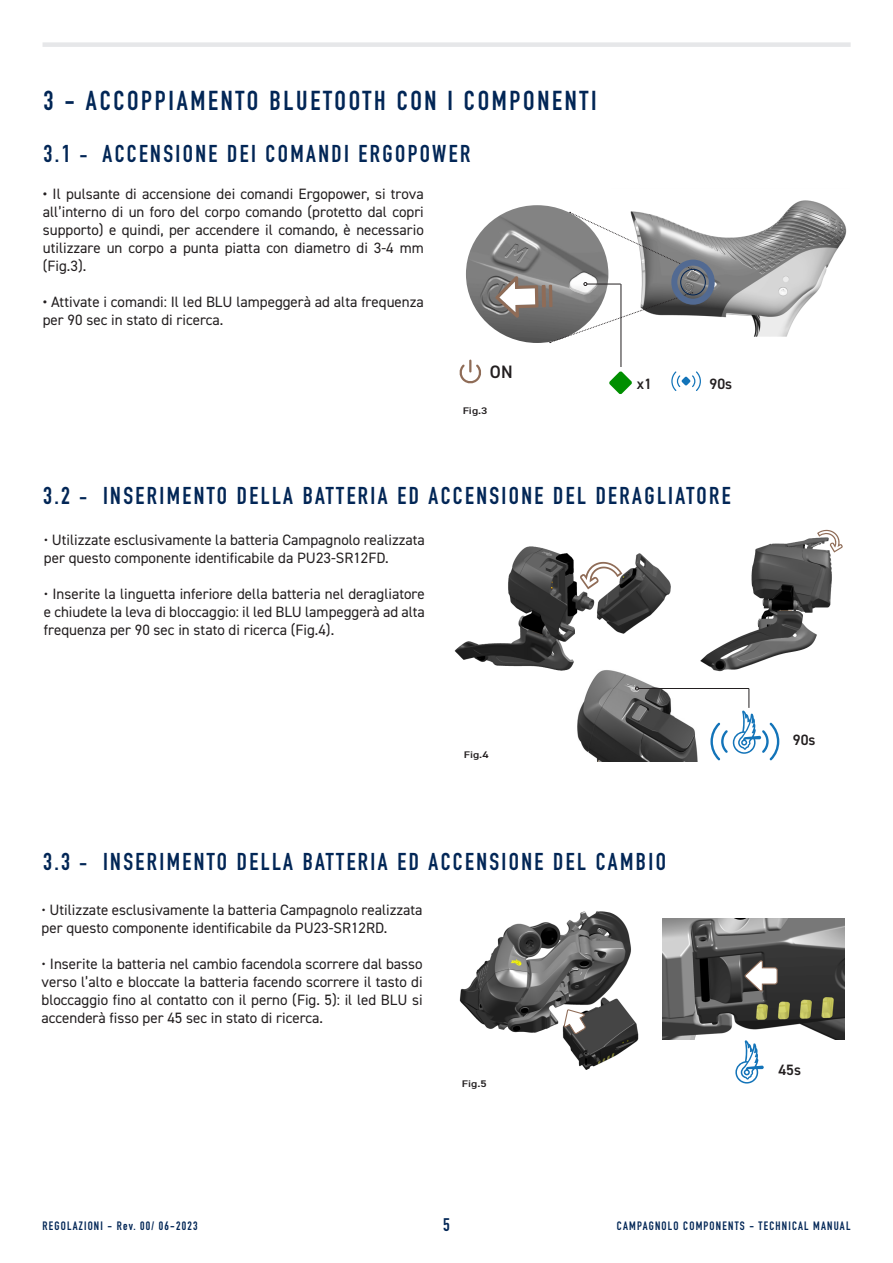
<style>
.page{position:relative;width:893px;height:1263px;background:#fff}
.page>*{position:absolute;margin:0;border:0;box-sizing:border-box;transform-origin:0 0}
.Normale{font:700 27px "DIN Condensed";letter-spacing:.1em;color:#022656}
.Normale-2{font:700 24px "DIN Condensed";letter-spacing:.1em;color:#022656}
.t1{font:600 18px "DIN2014";color:#231f20}
.t2{font:700 18px "DIN Condensed";color:#022656}
.t3{font:15px/18px "DIN2014";color:#231f20;text-align:justify}
.t4{font:600 15px "DIN2014";color:#231f20}
.t5{font:700 12px "DIN Condensed";letter-spacing:.1em;color:#022656}
.Normale-3{font:600 9.6px "DIN2014";color:#231f20;scale:1.25 1}
.s1{font-size:21px}
.s2{font-weight:600}
</style>
<div class="page">
<div style="left:43px;top:42px;width:808px;height:5px;background:#e6e7e9"></div>
<img style="left:612px;top:200px;width:235px;height:152px">
<img style="left:466px;top:205px;width:142px;height:138px">
<svg style="left:569px;top:212px;width:126px;height:59px"></svg>
<svg style="left:549px;top:292px;width:144px;height:51px"></svg>
<div style="left:680px;top:269px;width:26px;height:26px;border:1px solid #002252;border-radius:50%"></div>
<div style="left:671px;top:260px;width:44px;height:45px;border:6px solid #526a92;border-radius:50%"></div>
<svg style="left:459px;top:359px;width:22px;height:25px"></svg>
<svg style="left:495px;top:276px;width:43px;height:42px"></svg>
<svg style="left:549px;top:285px;width:4px;height:22px"></svg>
<hr style="left:542px;top:285px;width:4px;height:22px;background:#8f6c57">
<hr style="left:621px;top:284px;width:1px;height:83px;background:#231f20">
<hr style="left:587px;top:284px;width:34px;height:1px;background:#231f20">
<svg style="left:583px;top:282px;width:4px;height:4px"></svg>
<svg style="left:609px;top:371px;width:23px;height:23px"></svg>
<svg style="left:671px;top:371px;width:30px;height:20px"></svg>
<img style="left:454px;top:546px;width:217px;height:125px">
<svg style="left:580px;top:562px;width:42px;height:27px"></svg>
<img style="left:700px;top:537px;width:135px;height:135px">
<svg style="left:817px;top:530px;width:26px;height:22px"></svg>
<img style="left:562px;top:670px;width:143px;height:92px">
<hr style="left:638px;top:688px;width:111px;height:1px;background:#231f20">
<svg style="left:710px;top:688px;width:69px;height:72px"></svg>
<img style="left:459px;top:911px;width:180px;height:159px">
<img style="left:663px;top:918px;width:181px;height:121px">
<svg style="left:563px;top:1008px;width:24px;height:28px"></svg>
<svg style="left:743px;top:959px;width:35px;height:33px"></svg>
<svg style="left:735px;top:1040px;width:29px;height:43px"></svg>
<p class="Normale" style="left:44px;top:83px;width:555px">3 - ACCOPPIAMENTO BLUETOOTH CON I COMPONENTI</p>
<p class="Normale-2" style="left:44px;top:137px;width:428px">3.1 <span class="s1">-</span> ACCENSIONE DEI COMANDI ERGOPOWER</p>
<p class="t3" style="left:43px;top:185px;width:383px"><span class="s2">•</span> Il pulsante di accensione dei comandi Ergopower, si trova all’interno di un foro del corpo comando (protetto dal copri supporto) e quindi, per accendere il comando, è necessario utilizzare un corpo a punta piatta con diametro di 3-4 mm (Fig.3).</p>
<p class="t3" style="left:43px;top:293px;width:382px"><span class="s2">•</span> Attivate i comandi: Il led BLU lampeggerà ad alta frequenza per 90 sec in stato di ricerca.</p>
<p class="t1" style="left:490px;top:360px;width:24px">ON</p>
<p class="Normale-3" style="left:463px;top:404px;width:21px">Fig.3</p>
<p class="t4" style="left:637px;top:373px;width:17px">x1</p>
<p class="t4" style="left:710px;top:373px;width:24px">90s</p>
<p class="Normale-2" style="left:43px;top:479px;width:689px">3.2 <span class="s1">-</span> INSERIMENTO DELLA BATTERIA ED ACCENSIONE DEL DERAGLIATORE</p>
<p class="t3" style="left:44px;top:530px;width:382px">• Utilizzate esclusivamente la batteria Campagnolo realizzata per questo componente identificabile da PU23-SR12FD.</p>
<p class="t3" style="left:44px;top:584px;width:383px">• Inserite la linguetta inferiore della batteria nel deragliatore e chiudete la leva di bloccaggio: il led BLU lampeggerà ad alta frequenza per 90 sec in stato di ricerca (Fig.4).</p>
<p class="Normale-3" style="left:464px;top:748px;width:21px">Fig.4</p>
<p class="Normale-2" style="left:43px;top:846px;width:624px">3.3 <span class="s1">-</span> INSERIMENTO DELLA BATTERIA ED ACCENSIONE DEL CAMBIO</p>
<p class="t3" style="left:42px;top:901px;width:382px">• Utilizzate esclusivamente la batteria Campagnolo realizzata per questo componente identificabile da PU23-SR12RD.</p>
<p class="t3" style="left:42px;top:955px;width:383px">• Inserite la batteria nel cambio facendola scorrere dal basso verso l’alto e bloccate la batteria facendo scorrere il tasto di bloccaggio fino al contatto con il perno (Fig. 5): il led BLU si accenderà fisso per 45 sec in stato di ricerca.</p>
<p class="Normale-3" style="left:462px;top:1077px;width:21px">Fig.5</p>
<p class="t4" style="left:793px;top:730px;width:24px">90s</p>
<p class="t4" style="left:778px;top:1060px;width:24px">45s</p>
<p class="t5" style="left:43px;top:1217px;width:157px">REGOLAZIONI - Rev. 00/ 06-2023</p>
<p class="t2" style="left:443px;top:1213px;width:8px">5</p>
<p class="t5" style="left:617px;top:1217px;width:235px">CAMPAGNOLO COMPONENTS - TECHNICAL MANUAL</p>
</div>
